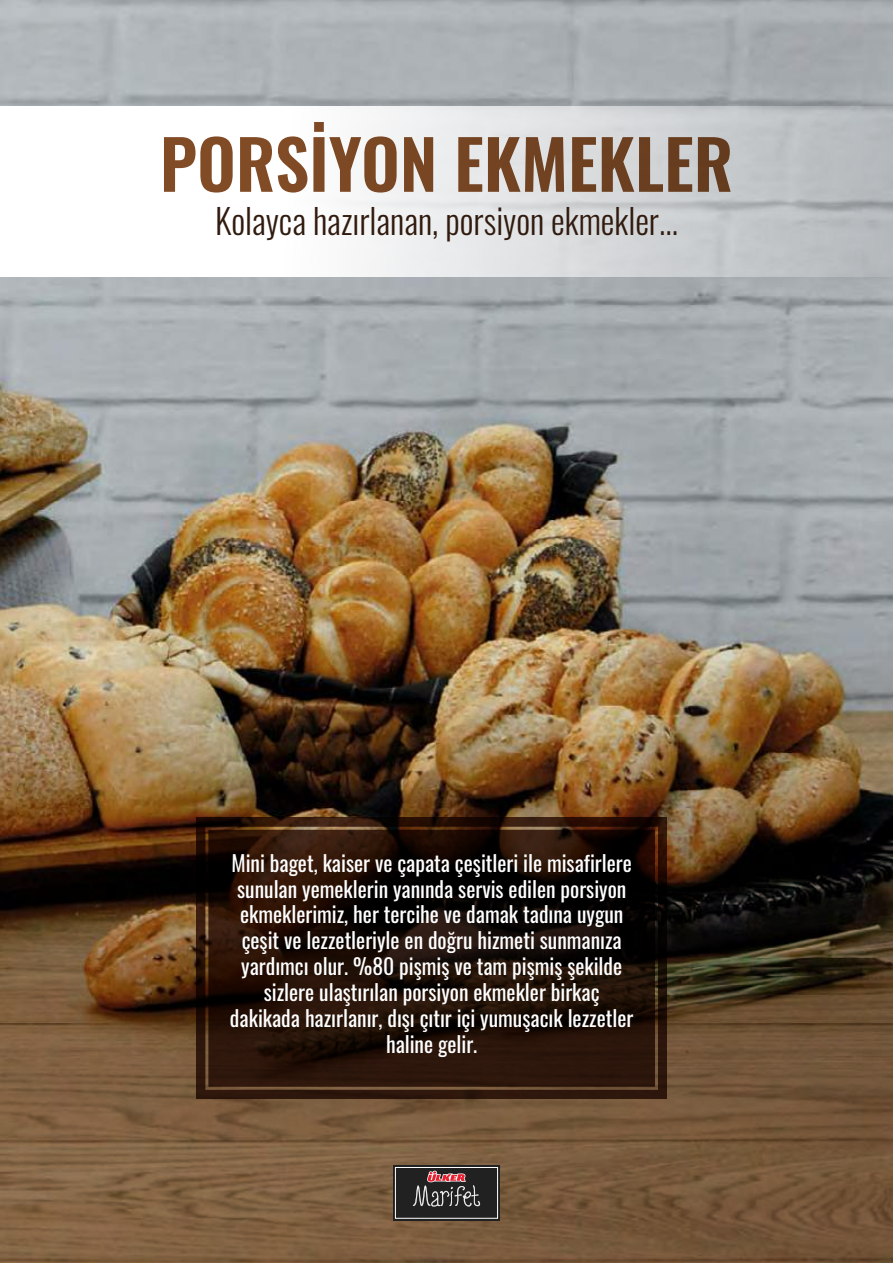
<style>
.page{position:relative;width:893px;height:1263px;background:#fff}
.page>*{position:absolute;margin:0;border:0;box-sizing:border-box;transform-origin:0 0}
.t1{font:600 67.5px "Oswald";color:#814b26}
.t2{font:300 34.5px "Oswald";color:#311b0f}
.t3{font:21.6px/26px "Oswald";color:#fff;text-align:center}
</style>
<div class="page">
<img style="left:0;top:0;width:893px;height:1263px">
<div style="left:0;top:106px;width:893px;height:171px;background:linear-gradient(to right,#fff,#b9bdc0)"></div>
<svg style="left:196px;top:818px;width:471px;height:281px;background:#261108"></svg>
<svg style="left:205px;top:827px;width:453px;height:263px;background:#201007"></svg>
<div style="left:393px;top:1165px;width:107px;height:55px;background:#212121"></div>
<div style="left:395px;top:1167px;width:103px;height:51px;border:1px solid #fff"></div>
<svg style="left:413px;top:1171px;width:67px;height:35px"></svg>
<h1 class="t1" style="left:160px;top:129px;width:575px">PORSİYON EKMEKLER</h1>
<h2 class="t2" style="left:215px;top:190px;width:464px">Kolayca hazırlanan, porsiyon ekmekler...</h2>
<p class="t3" style="left:230px;top:848px;width:405px">Mini baget, kaiser ve çapata çeşitleri ile misafirlere sunulan yemeklerin yanında servis edilen porsiyon ekmeklerimiz, her tercihe ve damak tadına uygun çeşit ve lezzetleriyle en doğru hizmeti sunmanıza yardımcı olur. %80 pişmiş ve tam pişmiş şekilde sizlere ulaştırılan porsiyon ekmekler birkaç dakikada hazırlanır, dışı çıtır içi yumuşacık lezzetler haline gelir.</p>
</div>
